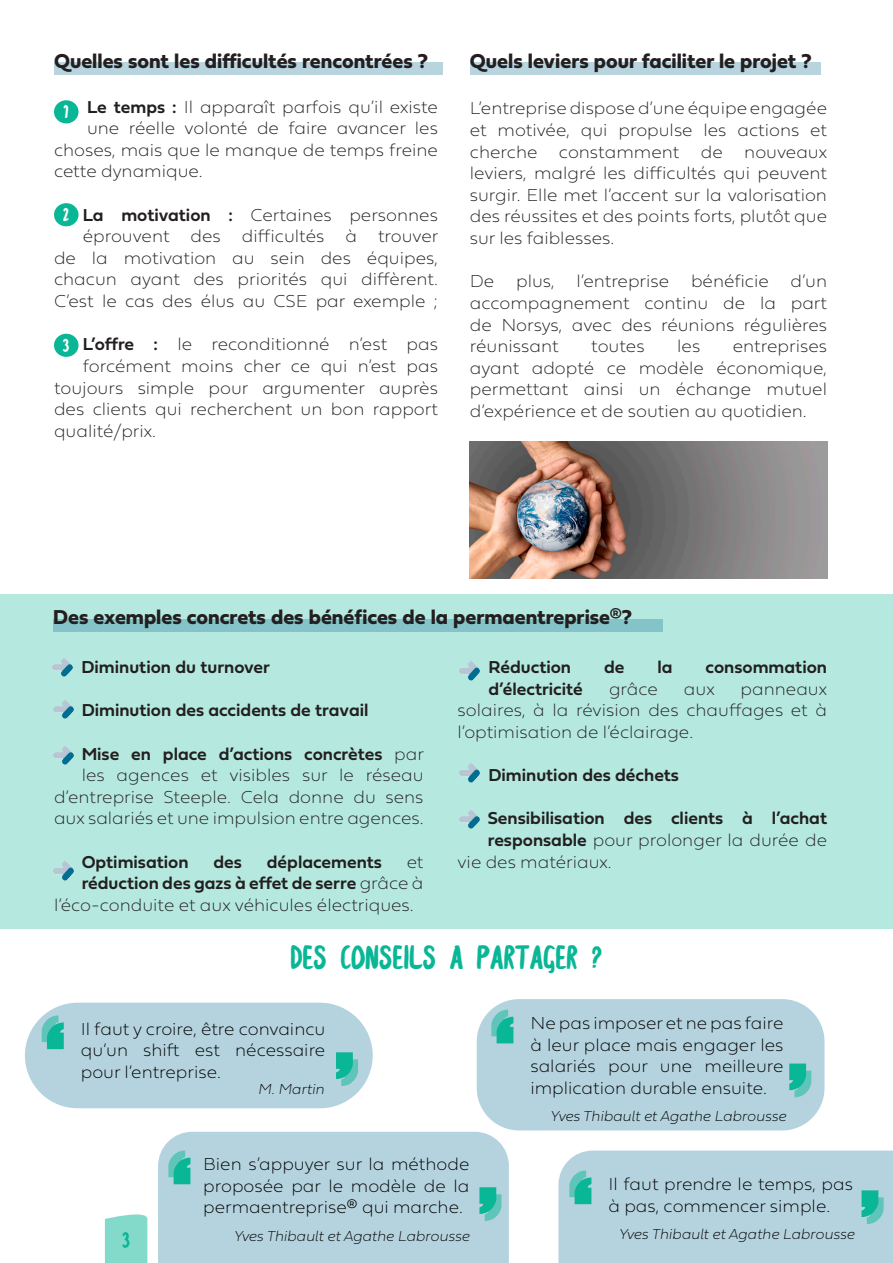
<style>
.page{position:relative;width:893px;height:1263px;background:#fff}
.page>*{position:absolute;margin:0;border:0;box-sizing:border-box;transform-origin:0 0}
.t1{font:27px "Reknar";color:#09b695}
.t2{font:21px "Fieldwork Geo Bold";color:#231f20}
.t3{font:18px/21.6px "Fieldwork Geo Hair";color:#231f20;text-align:justify}
.t4{font:18px/21.6px "Fieldwork Geo Hair";color:#000;text-align:justify}
.t5{font:18px "Fieldwork Geo Demibold";color:#231f20}
.t6{font:18px "Reknar";color:#09b695}
.t7{font:15px "Fieldwork Italic Hair";color:#000}
.t8{font:15px "Reknar";color:#fff}
.s1{font-family:"Fieldwork Geo Demibold"}
.s2{font-family:"Fieldwork Geo Hair"}
</style>
<div class="page">
<div style="left:105px;top:1214px;width:42px;height:49px;background:#84daca"></div>
<div style="left:25px;top:1003px;width:348px;height:105px;background:#b5d3de;border-radius:53px"></div>
<div style="left:477px;top:999px;width:347px;height:131px;background:#b5d3de;border-radius:43px"></div>
<div style="left:158px;top:1132px;width:351px;height:131px;background:#b5d3de"></div>
<div style="left:0;top:594px;width:893px;height:335px;background:#b5e9df"></div>
<div style="left:53px;top:619px;width:610px;height:12px;background:#84c4c8"></div>
<div style="left:54px;top:62px;width:388px;height:13px;background:#b8d4de"></div>
<div style="left:470px;top:62px;width:351px;height:13px;background:#b8d4de"></div>
<div style="left:54px;top:100px;width:25px;height:23px;background:#09b695;border-radius:50%"></div>
<div style="left:54px;top:203px;width:25px;height:23px;background:#09b695;border-radius:50%"></div>
<div style="left:54px;top:334px;width:25px;height:23px;background:#09b695;border-radius:50%"></div>
<img style="left:470px;top:442px;width:357px;height:137px">
<img style="left:53px;top:658px;width:20px;height:19px">
<img style="left:53px;top:700px;width:20px;height:19px">
<img style="left:53px;top:747px;width:20px;height:18px">
<img style="left:53px;top:862px;width:20px;height:18px">
<img style="left:460px;top:662px;width:20px;height:18px">
<img style="left:460px;top:764px;width:20px;height:18px">
<img style="left:459px;top:810px;width:20px;height:18px">
<svg style="left:42px;top:1015px;width:22px;height:34px"></svg>
<svg style="left:168px;top:1150px;width:22px;height:34px"></svg>
<svg style="left:491px;top:1010px;width:22px;height:33px"></svg>
<svg style="left:336px;top:1052px;width:22px;height:34px"></svg>
<div style="left:558px;top:1150px;width:335px;height:113px;background:#b5d3de"></div>
<svg style="left:479px;top:1187px;width:22px;height:34px"></svg>
<svg style="left:789px;top:1063px;width:22px;height:34px"></svg>
<svg style="left:454px;top:945px;width:4px;height:5px"></svg>
<p class="t2" style="left:54px;top:44px;width:375px">Quelles sont les difficultés rencontrées ?</p>
<p class="t2" style="left:470px;top:44px;width:343px">Quels leviers pour faciliter le projet ?</p>
<p class="t8" style="left:63px;top:102px;width:7px">1</p>
<p class="t3" style="left:87px;top:95px;width:352px"><span class="s1">Le temps :</span> Il apparaît parfois qu’il existe</p>
<p class="t3" style="left:87px;top:116px;width:352px">une réelle volonté de faire avancer les</p>
<p class="t3" style="left:54px;top:138px;width:385px">choses, mais que le manque de temps freine</p>
<p class="t3" style="left:54px;top:160px;width:150px">cette dynamique.</p>
<p class="t3" style="left:54px;top:203px;width:386px;text-align:right"><span class="s1">La motivation :</span> Certaines personnes éprouvent des difficultés à trouver<br>de la motivation au sein des équipes, chacun ayant des priorités qui diffèrent.<br>C’est le cas des élus au CSE par exemple ;</p>
<p class="t3" style="left:83px;top:332px;width:357px"><span class="s1">L’offre :</span> le reconditionné n’est pas</p>
<p class="t3" style="left:83px;top:354px;width:357px">forcément moins cher ce qui n’est pas</p>
<p class="t3" style="left:54px;top:376px;width:385px">toujours simple pour argumenter auprès</p>
<p class="t3" style="left:54px;top:397px;width:385px">des clients qui recherchent un bon rapport</p>
<p class="t3" style="left:54px;top:419px;width:103px">qualité/prix.</p>
<p class="t3" style="left:470px;top:97px;width:359px">L’entreprise dispose d’une équipe engagée et motivée, qui propulse les actions et cherche constamment de nouveaux leviers, malgré les difficultés qui peuvent surgir. Elle met l’accent sur la valorisation des réussites et des points forts, plutôt que sur les faiblesses.</p>
<p class="t3" style="left:470px;top:269px;width:359px">De plus, l’entreprise bénéficie d’un accompagnement continu de la part de Norsys, avec des réunions régulières réunissant</p>
<p class="t8" style="left:63px;top:205px;width:8px">2</p>
<p class="t8" style="left:63px;top:335px;width:9px">3</p>
<p class="t3" style="left:591px;top:334px;width:55px">toutes</p>
<p class="t3" style="left:677px;top:334px;width:25px">les</p>
<p class="t3" style="left:470px;top:334px;width:359px;text-indent:263px">entreprises ayant adopté ce modèle économique, permettant ainsi un échange mutuel d’expérience et de soutien au quotidien.</p>
<p class="t2" style="left:53px;top:601px;width:580px">Des exemples concrets des bénéfices de la permaentreprise®?</p>
<p class="t5" style="left:81px;top:653px;width:190px">Diminution du turnover</p>
<p class="t5" style="left:82px;top:696px;width:288px">Diminution des accidents de travail</p>
<p class="t3" style="left:54px;top:742px;width:371px;text-align:right"><span class="s1">Mise en place d’actions concrètes</span> par<br>les agences et visibles sur le réseau d’entreprise Steeple. Cela donne du sens aux salariés et une impulsion entre agences.</p>
<p class="t5" style="left:82px;top:847px;width:108px">Optimisation</p>
<p class="t5" style="left:213px;top:847px;width:30px">des</p>
<p class="t5" style="left:267px;top:847px;width:117px">déplacements</p>
<p class="t3" style="left:407px;top:850px;width:18px">et</p>
<p class="t5" style="left:82px;top:869px;width:343px">réduction des gazs à effet de serre <span class="s2">grâce à</span></p>
<p class="t3" style="left:54px;top:893px;width:361px">l’éco-conduite et aux véhicules électriques.</p>
<p class="t5" style="left:488px;top:653px;width:84px">Réduction</p>
<p class="t5" style="left:604px;top:653px;width:22px">de</p>
<p class="t5" style="left:657px;top:653px;width:17px">la</p>
<p class="t5" style="left:706px;top:653px;width:123px">consommation</p>
<p class="t5" style="left:488px;top:675px;width:96px">d’électricité</p>
<p class="t3" style="left:609px;top:677px;width:50px">grâce</p>
<p class="t3" style="left:684px;top:677px;width:32px">aux</p>
<p class="t3" style="left:458px;top:677px;width:371px;text-indent:283px">panneaux solaires, à la révision des chauffages et à l’optimisation de l’éclairage.</p>
<p class="t5" style="left:488px;top:761px;width:192px">Diminution des déchets</p>
<p class="t5" style="left:488px;top:804px;width:341px">Sensibilisation des clients à l’achat</p>
<p class="t3" style="left:488px;top:828px;width:341px"><span class="s1">responsable</span> pour prolonger la durée de</p>
<p class="t3" style="left:458px;top:850px;width:156px">vie des matériaux.</p>
<p class="t1" style="left:291px;top:939px;width:312px">DES CONSEILS A PARTAGER ?</p>
<p class="t4" style="left:81px;top:1017px;width:246px">Il faut y croire, être convaincu qu’un shift est nécessaire pour l’entreprise.</p>
<p class="t7" style="left:258px;top:1077px;width:68px">M. Martin</p>
<p class="t4" style="left:203px;top:1152px;width:268px">Bien s’appuyer sur la méthode proposée par le modèle de la permaentreprise® qui marche.</p>
<p class="t4" style="left:530px;top:1011px;width:255px">Ne pas imposer et ne pas faire à leur place mais engager les salariés pour une meilleure implication durable ensuite.</p>
<p class="t7" style="left:550px;top:1104px;width:237px">Yves Thibault et Agathe Labrousse</p>
<p class="t4" style="left:608px;top:1172px;width:246px">Il faut prendre le temps, pas à pas, commencer simple.</p>
<p class="t6" style="left:122px;top:1228px;width:10px">3</p>
<p class="t7" style="left:234px;top:1224px;width:237px">Yves Thibault et Agathe Labrousse</p>
<p class="t7" style="left:619px;top:1222px;width:237px">Yves Thibault et Agathe Labrousse</p>
</div>
